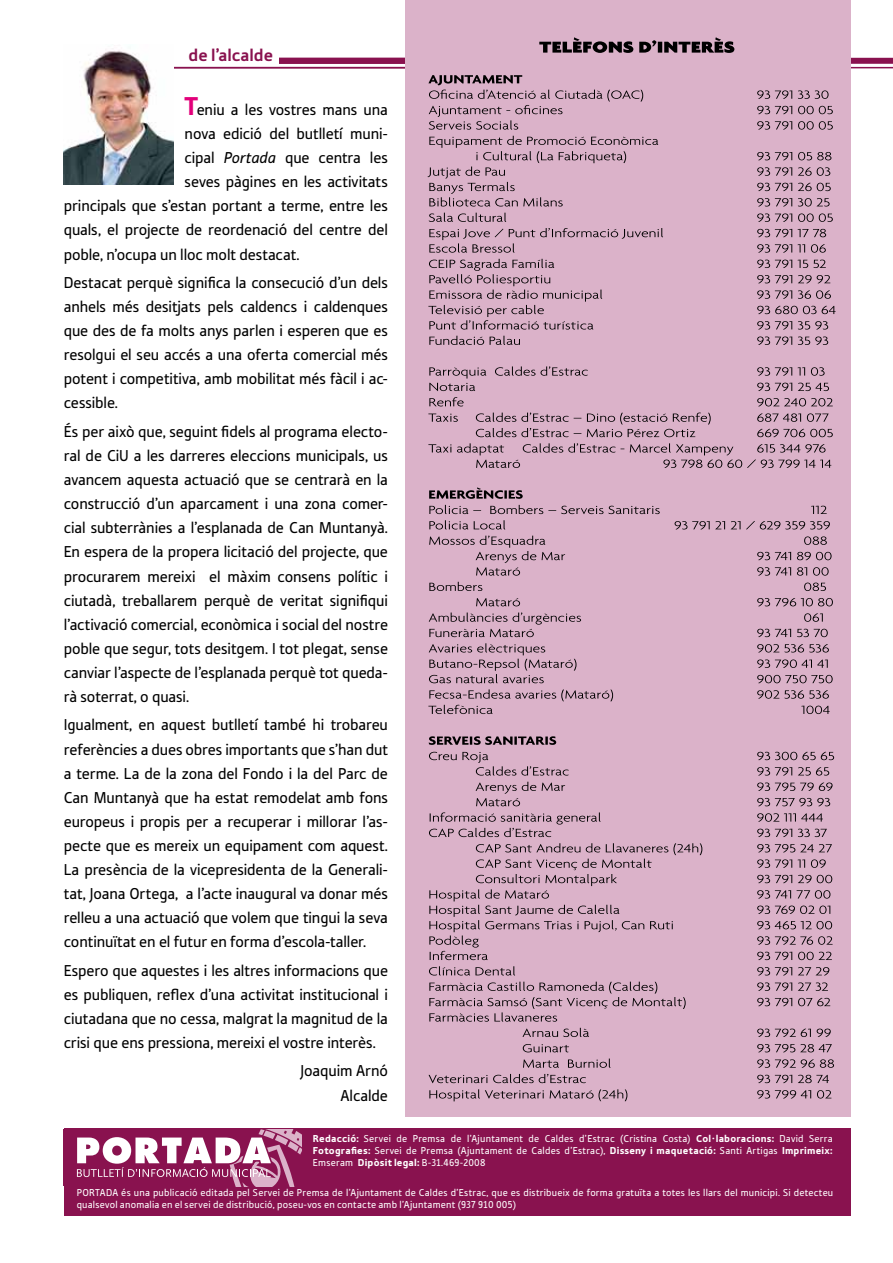
<style>
.page{position:relative;width:893px;height:1263px;background:#fff}
.page>*{position:absolute;margin:0;border:0;box-sizing:border-box;transform-origin:0 0}
.t1{font:700 18px "Tabula ITC Std";color:#89124f}
.t2{font:16.5px/24.2px "Tabula ITC Std";letter-spacing:-.005em;color:#000;text-align:justify}
.t3{font:10.5px/12px "Tabula ITC Std";letter-spacing:.02em;color:#fff;text-align:justify}
.s1{font-weight:900;font-size:27px;color:#e2007a}
.s2{font-style:italic}
.s3{font-weight:900}
</style>
<div class="page">
<hr style="left:64px;top:67px;width:829px;height:1px;background:#89124f">
<div style="left:64px;top:58px;width:829px;height:6px;background:#89124f"></div>
<div style="left:173px;top:39px;width:106px;height:27px;background:#fff"></div>
<div style="left:405px;top:0;width:445px;height:1117px;background:#dbb2c9"></div>
<div style="left:64px;top:1128px;width:786px;height:88px;background:#89124f"></div>
<svg style="left:76px;top:1129px;width:225px;height:57px"></svg>
<img style="left:64px;top:50px;width:109px;height:134px">
<svg style="left:429px;top:1089px;width:402px;height:12px"></svg>
<svg style="left:429px;top:1074px;width:400px;height:9px"></svg>
<svg style="left:523px;top:1058px;width:311px;height:10px"></svg>
<svg style="left:523px;top:1044px;width:309px;height:8px"></svg>
<svg style="left:522px;top:1028px;width:309px;height:9px"></svg>
<svg style="left:429px;top:982px;width:401px;height:40px"></svg>
<svg style="left:429px;top:966px;width:400px;height:9px"></svg>
<svg style="left:429px;top:843px;width:403px;height:117px"></svg>
<svg style="left:429px;top:812px;width:398px;height:25px"></svg>
<svg style="left:476px;top:782px;width:357px;height:24px"></svg>
<svg style="left:429px;top:752px;width:405px;height:24px"></svg>
<svg style="left:429px;top:736px;width:127px;height:9px"></svg>
<svg style="left:428px;top:689px;width:402px;height:25px"></svg>
<svg style="left:429px;top:643px;width:404px;height:40px"></svg>
<svg style="left:429px;top:612px;width:399px;height:25px"></svg>
<svg style="left:476px;top:598px;width:357px;height:8px"></svg>
<svg style="left:429px;top:582px;width:397px;height:9px"></svg>
<svg style="left:429px;top:536px;width:402px;height:40px"></svg>
<svg style="left:429px;top:520px;width:401px;height:10px"></svg>
<svg style="left:429px;top:505px;width:398px;height:9px"></svg>
<svg style="left:429px;top:487px;width:94px;height:12px"></svg>
<svg style="left:428px;top:443px;width:403px;height:25px"></svg>
<svg style="left:428px;top:412px;width:405px;height:25px"></svg>
<svg style="left:429px;top:397px;width:404px;height:9px"></svg>
<svg style="left:429px;top:366px;width:400px;height:25px"></svg>
<svg style="left:429px;top:336px;width:399px;height:9px"></svg>
<svg style="left:428px;top:259px;width:408px;height:71px"></svg>
<svg style="left:429px;top:228px;width:397px;height:25px"></svg>
<svg style="left:429px;top:213px;width:404px;height:9px"></svg>
<svg style="left:427px;top:136px;width:404px;height:71px"></svg>
<svg style="left:428px;top:75px;width:405px;height:55px"></svg>
<svg style="left:539px;top:37px;width:195px;height:16px"></svg>
<p class="t1" style="left:189px;top:44px;width:86px">de l’alcalde</p>
<p class="t2" style="left:185px;top:97px;width:205px"><span class="s1">T</span>eniu a les vostres mans una</p>
<p class="t2" style="left:185px;top:121px;width:205px">nova edició del butlletí muni-</p>
<p class="t2" style="left:185px;top:145px;width:205px">cipal <span class="s2">Portada</span> que centra les</p>
<p class="t2" style="left:185px;top:169px;width:205px">seves pàgines en les activitats</p>
<p class="t2" style="left:64px;top:194px;width:326px">principals que s’estan portant a terme, entre les</p>
<p class="t2" style="left:64px;top:218px;width:326px">quals, el projecte de reordenació del centre del</p>
<p class="t2" style="left:64px;top:242px;width:237px">poble, n’ocupa un lloc molt destacat.</p>
<p class="t2" style="left:64px;top:270px;width:326px">Destacat perquè significa la consecució d’un dels anhels més desitjats pels caldencs i caldenques que des de fa molts anys parlen i esperen que es resolgui el seu accés a una oferta comercial més potent i competitiva, amb mobilitat més fàcil i ac&shy;cessible.</p>
<p class="t2" style="left:64px;top:419px;width:326px">És per això que, seguint fidels al programa electo&shy;ral de CiU a les darreres eleccions municipals, us avancem aquesta actuació que se centrarà en la construcció d’un aparcament i una zona comer&shy;cial subterrànies a l’esplanada de Can Muntanyà.<br>En espera de la propera licitació del projecte, que procurarem mereixi el màxim consens polític i ciutadà, treballarem perquè de veritat signifiqui l’activació comercial, econòmica i social del nostre poble que segur, tots desitgem. I tot plegat, sense canviar l’aspecte de l’esplanada perquè tot queda&shy;rà soterrat, o quasi.</p>
<p class="t2" style="left:64px;top:713px;width:326px">Igualment, en aquest butlletí també hi trobareu referències a dues obres importants que s’han dut a terme. La de la zona del Fondo i la del Parc de Can Muntanyà que ha estat remodelat amb fons europeus i propis per a recuperar i millorar l’as&shy;pecte que es mereix un equipament com aquest.<br>La presència de la vicepresidenta de la Generali&shy;tat, Joana Ortega, a l’acte inaugural va donar més relleu a una actuació que volem que tingui la seva continuïtat en el futur en forma d’escola-taller.</p>
<p class="t2" style="left:64px;top:958px;width:326px">Espero que aquestes i les altres informacions que es publiquen, reflex d’una activitat institucional i ciutadana que no cessa, malgrat la magnitud de la crisi que ens pressiona, mereixi el vostre interès.</p>
<p class="t2" style="left:300px;top:1059px;width:89px;text-align:right">Joaquim Arnó<br>Alcalde</p>
<p class="t3" style="left:313px;top:1133px;width:521px"><span class="s3">Redacció:</span> Servei de Premsa de l’Ajuntament de Caldes d’Estrac (Cristina Costa) <span class="s3">Col·laboracions:</span> David Serra <span class="s3">Fotografies:</span> Servei de Premsa (Ajuntament de Caldes d’Estrac), <span class="s3">Disseny i maquetació:</span> Santi Artigas <span class="s3">Imprimeix:<br></span>Emseram <span class="s3">Dipòsit legal:</span> B-31.469-2008</p>
<p class="t3" style="left:77px;top:1186px;width:758px">PORTADA és una publicació editada pel Servei de Premsa de l’Ajuntament de Caldes d’Estrac, que es distribueix de forma gratuïta a totes les llars del municipi. Si detecteu qualsevol anomalia en el servei de distribució, poseu-vos en contacte amb l’Ajuntament (937 910 005)</p>
</div>
